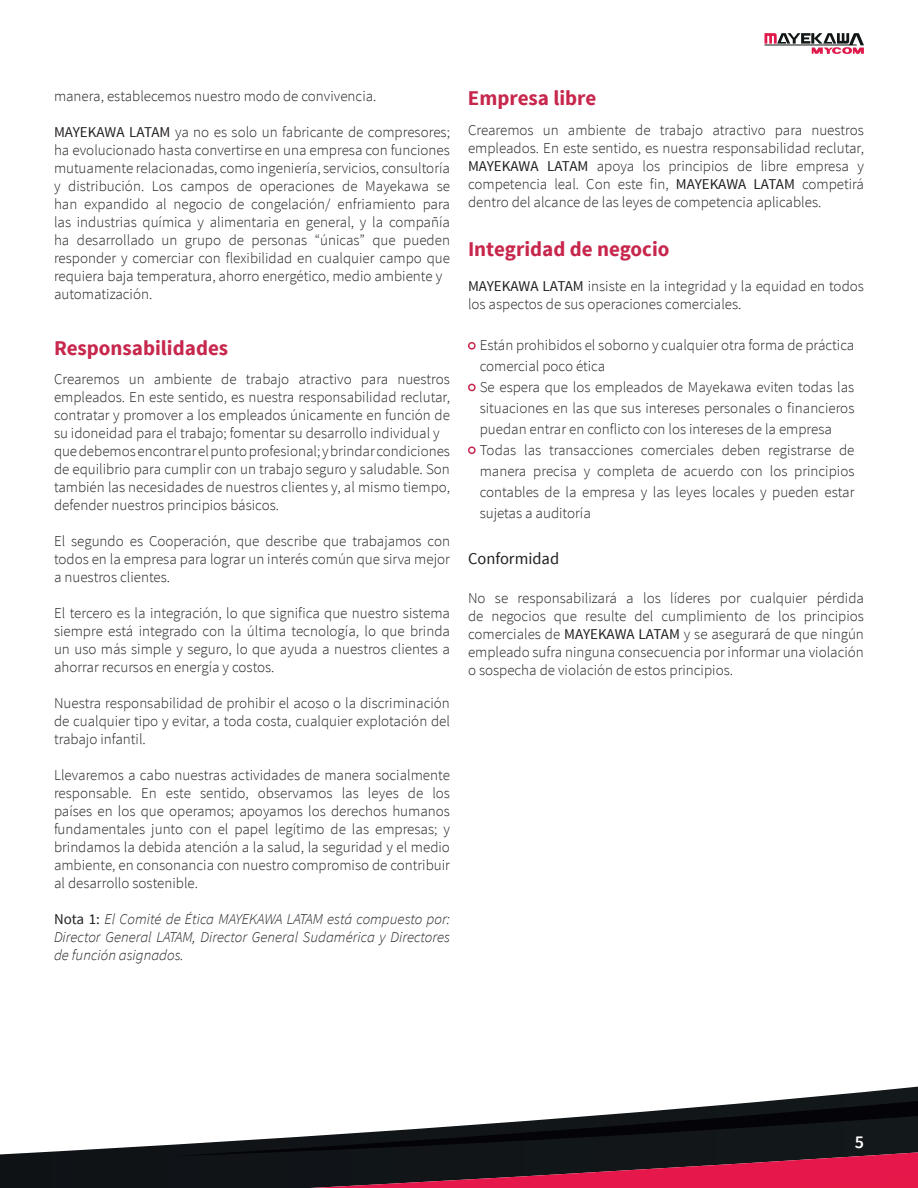
<style>
.page{position:relative;width:918px;height:1188px;background:#fff}
.page>*{position:absolute;margin:0;border:0;box-sizing:border-box;transform-origin:0 0}
.t1{font:700 21px "Source Sans Pro";color:#c7274d}
.t2{font:600 18px "Source Sans Pro";color:#fff}
.t3{font:16.5px "Source Sans Pro";color:#231f20}
.t4{font:300 15px/18px "Source Sans Pro";color:#231f20;text-align:justify}
.t5{font:italic 300 15px/18px "Source Sans Pro";color:#231f20;text-align:justify}
.s1{font-weight:400}
.s2{font-weight:400;font-style:normal}
</style>
<div class="page">
<svg style="left:768px;top:1087px;width:150px;height:14px"></svg>
<svg style="left:0;top:1101px;width:918px;height:87px"></svg>
<svg style="left:765px;top:33px;width:99px;height:21px"></svg>
<div style="left:468px;top:342px;width:8px;height:8px;border:2px solid #c7274d;border-radius:50%"></div>
<div style="left:468px;top:384px;width:8px;height:7px;border:2px solid #c7274d;border-radius:50%"></div>
<div style="left:468px;top:446px;width:8px;height:8px;border:2px solid #c7274d;border-radius:50%"></div>
<p class="t4" style="left:54px;top:87px;width:324px">manera, establecemos nuestro modo de convivencia.</p>
<p class="t4" style="left:54px;top:123px;width:398px;text-align:left"><span class="s1">MAYEKAWA LATAM</span> ya no es solo un fabricante de compresores; ha evolucionado hasta convertirse en una empresa con funciones mutuamente relacionadas, como ingeniería, servicios, consultoría y distribución. Los campos de operaciones de Mayekawa se han expandido al negocio de congelación/ enfriamiento para las industrias química y alimentaria en general, y la compañía ha desarrollado un grupo de personas “únicas” que pueden responder y comerciar con flexibilidad en cualquier campo que requiera baja temperatura, ahorro energético, medio ambiente y automatización.</p>
<h1 class="t1" style="left:54px;top:335px;width:176px">Responsabilidades</h1>
<p class="t4" style="left:54px;top:370px;width:398px;text-align:left">Crearemos un ambiente de trabajo atractivo para nuestros empleados. En este sentido, es nuestra responsabilidad reclutar, contratar y promover a los empleados únicamente en función de su idoneidad para el trabajo; fomentar su desarrollo individual y que debemos encontrar el punto profesional; y brindar condiciones de equilibrio para cumplir con un trabajo seguro y saludable. Son también las necesidades de nuestros clientes y, al mismo tiempo, defender nuestros principios básicos.</p>
<p class="t4" style="left:54px;top:532px;width:398px">El segundo es Cooperación, que describe que trabajamos con todos en la empresa para lograr un interés común que sirva mejor a nuestros clientes.</p>
<p class="t4" style="left:54px;top:604px;width:398px">El tercero es la integración, lo que significa que nuestro sistema siempre está integrado con la última tecnología, lo que brinda un uso más simple y seguro, lo que ayuda a nuestros clientes a ahorrar recursos en energía y costos.</p>
<p class="t4" style="left:54px;top:694px;width:398px">Nuestra responsabilidad de prohibir el acoso o la discriminación de cualquier tipo y evitar, a toda costa, cualquier explotación del trabajo infantil.</p>
<p class="t4" style="left:54px;top:766px;width:398px">Llevaremos a cabo nuestras actividades de manera socialmente responsable. En este sentido, observamos las leyes de los países en los que operamos; apoyamos los derechos humanos fundamentales junto con el papel legítimo de las empresas; y brindamos la debida atención a la salud, la seguridad y el medio ambiente, en consonancia con nuestro compromiso de contribuir al desarrollo sostenible.</p>
<p class="t5" style="left:54px;top:910px;width:398px"><span class="s2">Nota 1:</span> El Comité de Ética MAYEKAWA LATAM está compuesto por:<br>Director General LATAM, Director General Sudamérica y Directores de función asignados.</p>
<h1 class="t1" style="left:468px;top:85px;width:130px">Empresa libre</h1>
<p class="t4" style="left:468px;top:121px;width:398px">Crearemos un ambiente de trabajo atractivo para nuestros empleados. En este sentido, es nuestra responsabilidad reclutar, <span class="s1">MAYEKAWA LATAM</span> apoya los principios de libre empresa y competencia leal. Con este fin, <span class="s1">MAYEKAWA LATAM</span> competirá dentro del alcance de las leyes de competencia aplicables.</p>
<h1 class="t1" style="left:468px;top:235px;width:203px">Integridad de negocio</h1>
<p class="t4" style="left:468px;top:277px;width:397px"><span class="s1">MAYEKAWA LATAM</span> insiste en la integridad y la equidad en todos los aspectos de sus operaciones comerciales.</p>
<p class="t4" style="left:480px;top:335px;width:376px;line-height:21px;text-align:left">Están prohibidos el soborno y cualquier otra forma de práctica comercial poco ética<br>Se espera que los empleados de Mayekawa eviten todas las situaciones en las que sus intereses personales o financieros puedan entrar en conflicto con los intereses de la empresa Todas las transacciones comerciales deben registrarse de manera precisa y completa de acuerdo con los principios contables de la empresa y las leyes locales y pueden estar sujetas a auditoría</p>
<p class="t3" style="left:468px;top:548px;width:93px">Conformidad</p>
<p class="t4" style="left:468px;top:589px;width:398px">No se responsabilizará a los líderes por cualquier pérdida de negocios que resulte del cumplimiento de los principios comerciales de <span class="s1">MAYEKAWA LATAM</span> y se asegurará de que ningún empleado sufra ninguna consecuencia por informar una violación o sospecha de violación de estos principios.</p>
<p class="t2" style="left:855px;top:1130px;width:11px">5</p>
</div>
